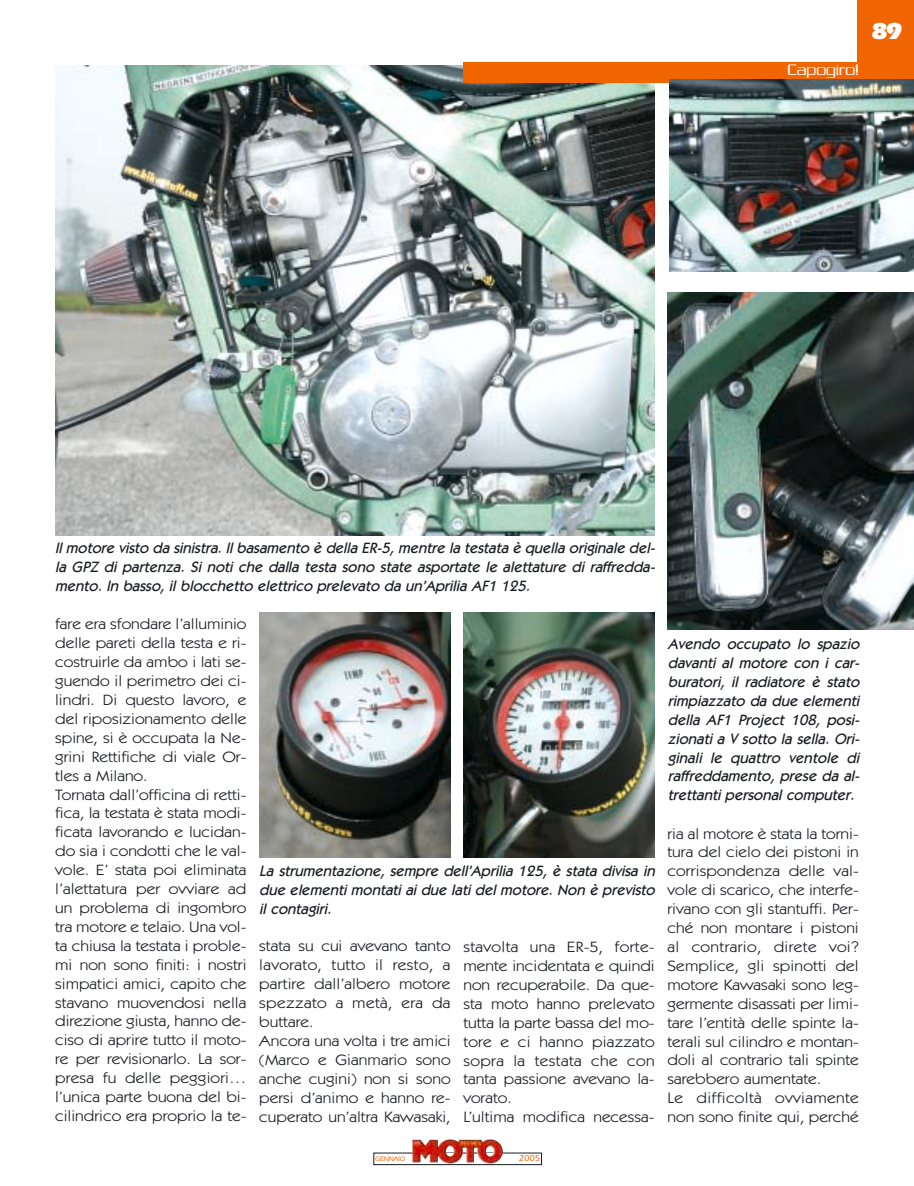
<style>
.page{position:relative;width:914px;height:1186px;background:#fff}
.page>*{position:absolute;margin:0;border:0;box-sizing:border-box;transform-origin:0 0}
.t1{font:900 24px "Itc Eras";color:#fff}
.t2{font:300 16.5px "Serpentine";color:#fff}
.t3{font:15px/18.9px "Itc Kabel";color:#191b20;scale:1.15 1}
.t4{font:italic 500 15px/18.9px "Itc Kabel";color:#191b20;text-align:justify}
.t5{font:500 9px "Itc Eras";color:#f06500}
.t6{font:500 6.75px "Itc Eras";color:#f06500}
</style>
<div class="page">
<img style="left:55px;top:0;width:859px;height:1166px">
<p class="t2" style="left:788px;top:65px;width:73px">Capogiro!</p>
<h1 class="t1" style="left:870px;top:23px;width:34px">89</h1>
<p class="t4" style="left:55px;top:540px;width:604px">Il motore visto da sinistra. Il basamento è della ER-5, mentre la testata è quella originale del&shy;la GPZ di partenza. Si noti che dalla testa sono state asportate le alettature di raffredda&shy;mento. In basso, il blocchetto elettrico prelevato da un’Aprilia AF1 125.</p>
<p class="t3" style="left:55px;top:616px;width:168px">fare era sfondare l’alluminio delle pareti della testa e ri&shy;costruirle da ambo i lati se&shy;guendo il perimetro dei ci&shy;lindri. Di questo lavoro, e del riposizionamento delle spine, si è occupata la Ne&shy;grini Rettifiche di viale Or&shy;tles a Milano.<br>Tornata dall’officina di retti&shy;fica, la testata è stata modi&shy;ficata lavorando e lucidan&shy;do sia i condotti che le val&shy;vole. E’ stata poi eliminata l’alettatura per ovviare ad un problema di ingombro tra motore e telaio. Una vol&shy;ta chiusa la testata i proble&shy;mi non sono finiti: i nostri simpatici amici, capito che stavano muovendosi nella direzione giusta, hanno de&shy;ciso di aprire tutto il moto&shy;re per revisionarlo. La sor&shy;presa fu delle peggiori… l’unica parte buona del bi&shy;cilindrico era proprio la te-</p>
<p class="t4" style="left:259px;top:862px;width:400px">La strumentazione, sempre dell’Aprilia 125, è stata divisa in due elementi montati ai due lati del motore. Non è previsto il contagiri.</p>
<p class="t3" style="left:259px;top:938px;width:168px">stata su cui avevano tanto lavorato, tutto il resto, a partire dall’albero motore spezzato a metà, era da buttare.<br>Ancora una volta i tre amici (Marco e Gianmario sono anche cugini) non si sono persi d’animo e hanno re&shy;cuperato un’altra Kawasaki,</p>
<p class="t3" style="left:463px;top:938px;width:168px">stavolta una ER-5, forte&shy;mente incidentata e quindi non recuperabile. Da que&shy;sta moto hanno prelevato tutta la parte bassa del mo&shy;tore e ci hanno piazzato sopra la testata che con tanta passione avevano la&shy;vorato.<br>L’ultima modifica necessa-</p>
<p class="t4" style="left:668px;top:635px;width:196px">Avendo occupato lo spazio davanti al motore con i car&shy;buratori, il radiatore è stato rimpiazzato da due elementi della AF1 Project 108, posi&shy;zionati a V sotto la sella. Ori&shy;ginali le quattro ventole di raffreddamento, prese da al&shy;trettanti personal computer.</p>
<p class="t3" style="left:667px;top:825px;width:168px">ria al motore è stata la torni&shy;tura del cielo dei pistoni in corrispondenza delle val&shy;vole di scarico, che interfe&shy;rivano con gli stantuffi. Per&shy;ché non montare i pistoni al contrario, direte voi?<br>Semplice, gli spinotti del motore Kawasaki sono leg&shy;germente disassati per limi&shy;tare l’entità delle spinte la&shy;terali sul cilindro e montan&shy;doli al contrario tali spinte sarebbero aumentate.<br>Le difficoltà ovviamente non sono finite qui, perché</p>
<p class="t6" style="left:375px;top:1156px;width:32px">GENNAIO</p>
<p class="t5" style="left:519px;top:1155px;width:23px">2005</p>
</div>
